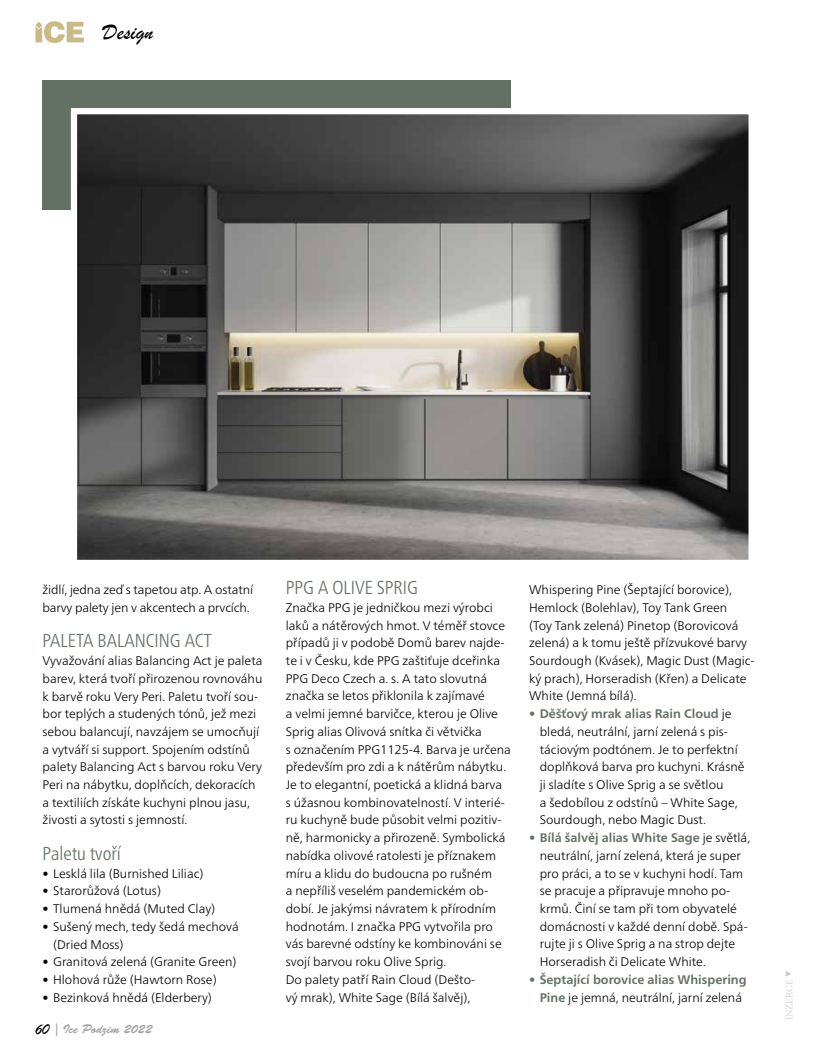
<style>
.page{position:relative;width:815px;height:1063px;background:#fff}
.page>*{position:absolute;margin:0;border:0;box-sizing:border-box;transform-origin:0 0}
.t1{font:22.5px "Brush Script";color:#000}
.t2{font:300 condensed 18.75px "Frutiger Neue LTW1 G";color:#637165}
.t3{font:300 12.5px/17.8px "Frutiger Neue LTW1 G";color:#000}
.t4{font:700 12.5px/17.8px "Frutiger Neue LTW1 G";color:#637165;text-align:center}
.t5{font:12.5px "Brush Script Std";color:#9f9d9d}
.t6{font:10px "Minion Pro";color:#d4d4d4}
.s1{font-family:"Brush Script";font-size:16.25px;color:#000}
.s2{font-weight:700;color:#637165}
.s3{font-weight:300;color:#000}
</style>
<div class="page">
<svg style="left:35px;top:21px;width:49px;height:22px"></svg>
<svg style="left:786px;top:971px;width:5px;height:6px"></svg>
<div style="left:43px;top:80px;width:468px;height:130px;background:#637165"></div>
<img style="left:78px;top:115px;width:670px;height:444px">
<div style="left:71px;top:108px;width:684px;height:458px;border:6px solid #fff"></div>
<h1 class="t1" style="left:103px;top:17px;width:52px">Design</h1>
<p class="t3" style="left:43px;top:580px;width:212px">židlí, jedna zeď s tapetou atp. A ostatní barvy palety jen v akcentech a prvcích.</p>
<h2 class="t2" style="left:43px;top:627px;width:171px">PALETA BALANCING ACT</h2>
<p class="t3" style="left:43px;top:651px;width:222px">Vyvažování alias Balancing Act je paleta barev, která tvoří přirozenou rovnováhu k barvě roku Very Peri. Paletu tvoří sou&shy;bor teplých a studených tónů, jež mezi sebou balancují, navzájem se umocňují a vytváří si support. Spojením odstínů palety Balancing Act s barvou roku Very Peri na nábytku, doplňcích, dekoracích a textiliích získáte kuchyni plnou jasu, živosti a sytosti s jemností.</p>
<h2 class="t2" style="left:43px;top:840px;width:80px">Paletu tvoří</h2>
<p class="t3" style="left:43px;top:864px;width:162px">• Lesklá lila (Burnished Liliac)</p>
<p class="t3" style="left:43px;top:881px;width:120px">• Starorůžová (Lotus)</p>
<p class="t3" style="left:43px;top:899px;width:174px">• Tlumená hnědá (Muted Clay)</p>
<p class="t3" style="left:53px;top:917px;width:187px;text-indent:-11px">• Sušený mech, tedy šedá mechová (Dried Moss)</p>
<p class="t3" style="left:43px;top:952px;width:196px">• Granitová zelená (Granite Green)</p>
<p class="t3" style="left:43px;top:970px;width:176px">• Hlohová růže (Hawtorn Rose)</p>
<p class="t3" style="left:43px;top:988px;width:171px">• Bezinková hnědá (Elderbery)</p>
<p class="t5" style="left:35px;top:1022px;width:118px"><span class="s1">60</span> | Ice Podzim 2022</p>
<h2 class="t2" style="left:286px;top:574px;width:134px">PPG A OLIVE SPRIG</h2>
<p class="t3" style="left:286px;top:598px;width:227px">Značka PPG je jedničkou mezi výrobci laků a nátěrových hmot. V téměř stovce případů ji v podobě Domů barev najde&shy;te i v Česku, kde PPG zaštiťuje dceřinka PPG Deco Czech a. s. A tato slovutná značka se letos přiklonila k zajímavé<br>a velmi jemné barvičce, kterou je Olive Sprig alias Olivová snítka či větvička<br>s označením PPG1125-4. Barva je určena především pro zdi a k nátěrům nábytku.<br>Je to elegantní, poetická a klidná barva<br>s úžasnou kombinovatelností. V interié&shy;ru kuchyně bude působit velmi pozitiv&shy;ně, harmonicky a přirozeně. Symbolická nabídka olivové ratolesti je příznakem míru a klidu do budoucna po rušném<br>a nepříliš veselém pandemickém ob&shy;dobí. Je jakýmsi návratem k přírodním hodnotám. I značka PPG vytvořila pro vás barevné odstíny ke kombinováni se svojí barvou roku Olive Sprig.<br>Do palety patří Rain Cloud (Dešto-<br>vý mrak), White Sage (Bílá šalvěj),</p>
<p class="t3" style="left:529px;top:580px;width:227px">Whispering Pine (Šeptající borovice), Hemlock (Bolehlav), Toy Tank Green<br>(Toy Tank zelená) Pinetop (Borovicová zelená) a k tomu ještě přízvukové barvy Sourdough (Kvásek), Magic Dust (Magic&shy;ký prach), Horseradish (Křen) a Delicate White (Jemná bílá).</p>
<p class="t3" style="left:540px;top:704px;width:206px;text-indent:-11px"><span class="s2">• Děšťový mrak alias Rain Cloud</span> je bledá, neutrální, jarní zelená s pis&shy;táciovým podtónem. Je to perfektní doplňková barva pro kuchyni. Krásně ji sladíte s Olive Sprig a se světlou<br>a šedobílou z odstínů – White Sage, Sourdough, nebo Magic Dust.</p>
<p class="t3" style="left:540px;top:828px;width:212px;text-indent:-11px"><span class="s2">• Bílá šalvěj alias White Sage</span> je světlá, neutrální, jarní zelená, která je super pro práci, a to se v kuchyni hodí. Tam se pracuje a připravuje mnoho po&shy;krmů. Činí se tam při tom obyvatelé domácnosti v každé denní době. Spá&shy;rujte ji s Olive Sprig a na strop dejte Horseradish či Delicate White.</p>
<p class="t4" style="left:529px;top:970px;width:219px">• Šeptající borovice alias Whispering<br>Pine <span class="s3">je jemná, neutrální, jarní zelená</span></p>
<p class="t6" style="left:783px;top:1020px;width:43px;rotate:-90deg">INZERCE</p>
</div>
